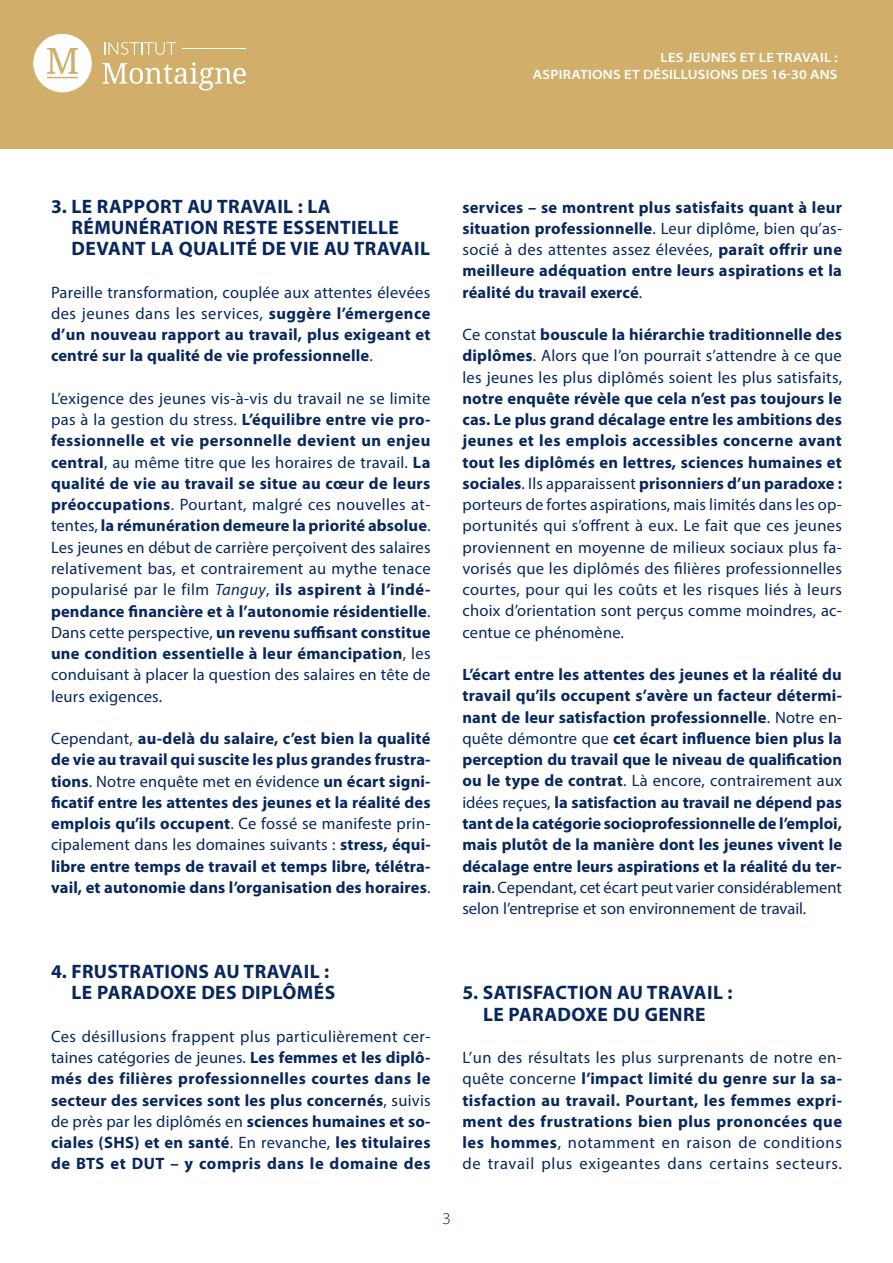
<style>
.page{position:relative;width:893px;height:1263px;background:#fff}
.page>*{position:absolute;margin:0;border:0;box-sizing:border-box;transform-origin:0 0}
.t1{font:700 19.5px/21.3px "Myriad Pro";letter-spacing:.02em;color:#08275e}
.t2{font:700 16.5px/21.3px "Myriad Pro";letter-spacing:.01em;color:#08275e;text-align:justify}
.t3{font:16.5px/21.3px "Myriad Pro";letter-spacing:.015em;color:#08275e;text-align:justify}
.t4{font:300 semi-expanded 16.5px "Myriad Pro";color:#08275e}
.t5{font:600 semi-expanded 13.5px/16.5px "Myriad Pro";letter-spacing:.02em;color:#fff;text-align:right}
.s1{font-weight:400}
.s2{font-weight:700}
.s3{font-style:italic}
</style>
<div class="page">
<div style="left:0;top:0;width:893px;height:149px;background:#d1af6b"></div>
<svg style="left:104px;top:42px;width:73px;height:13px"></svg>
<svg style="left:33px;top:34px;width:59px;height:58px"></svg>
<hr style="left:182px;top:48px;width:64px;height:1px;background:#fff">
<svg style="left:102px;top:62px;width:144px;height:29px"></svg>
<p class="t5" style="left:533px;top:49px;width:306px">LES JEUNES ET LE TRAVAIL :<br>ASPIRATIONS ET DÉSILLUSIONS DES 16-30 ANS</p>
<p class="t1" style="left:72px;top:195px;width:360px;text-indent:-21px">3. LE RAPPORT AU TRAVAIL : LA<br>RÉMUNÉRATION RESTE ESSENTIELLE<br>DEVANT LA QUALITÉ DE VIE AU TRAVAIL</p>
<p class="t2" style="left:51px;top:281px;width:381px"><span class="s1">Pareille transformation, couplée aux attentes élevées des jeunes dans les services,</span> suggère l’émergence d’un nouveau rapport au travail, plus exigeant et centré sur la qualité de vie professionnelle<span class="s1">.</span></p>
<p class="t3" style="left:51px;top:387px;width:381px">L’exigence des jeunes vis-à-vis du travail ne se limite pas à la gestion du stress. <span class="s2">L’équilibre entre vie pro&shy;fessionnelle et vie personnelle devient un enjeu central</span>, au même titre que les horaires de travail. <span class="s2">La qualité de vie au travail se situe au cœur de leurs préoccupations</span>. Pourtant, malgré ces nouvelles at&shy;tentes, <span class="s2">la rémunération demeure la priorité absolue</span>.<br>Les jeunes en début de carrière perçoivent des salaires relativement bas, et contrairement au mythe tenace popularisé par le film <span class="s3">Tanguy</span>, <span class="s2">ils aspirent à l’indé&shy;pendance financière et à l’autonomie résidentielle</span>.<br>Dans cette perspective, <span class="s2">un revenu suffisant constitue une condition essentielle à leur émancipation</span>, les conduisant à placer la question des salaires en tête de leurs exigences.</p>
<p class="t2" style="left:51px;top:727px;width:381px"><span class="s1">Cependant,</span> au-delà du salaire, c’est bien la qualité de vie au travail qui suscite les plus grandes frustra&shy;tions<span class="s1">. Notre enquête met en évidence</span> un écart signi&shy;ficatif entre les attentes des jeunes et la réalité des emplois qu’ils occupent<span class="s1">. Ce fossé se manifeste prin&shy;cipalement dans les domaines suivants :</span> stress, équi&shy;libre entre temps de travail et temps libre, télétra&shy;vail, et autonomie dans l’organisation des horaires<span class="s1">.</span></p>
<p class="t2" style="left:462px;top:196px;width:381px">services – se montrent plus satisfaits quant à leur situation professionnelle<span class="s1">. Leur diplôme, bien qu’as&shy;socié à des attentes assez élevées,</span> paraît offrir une meilleure adéquation entre leurs aspirations et la réalité du travail exercé<span class="s1">.</span></p>
<p class="t3" style="left:462px;top:324px;width:381px">Ce constat <span class="s2">bouscule la hiérarchie traditionnelle des diplômes</span>. Alors que l’on pourrait s’attendre à ce que les jeunes les plus diplômés soient les plus satisfaits,</p>
<p class="t3" style="left:462px;top:387px;width:381px"><span class="s2">notre enquête révèle que cela n’est pas toujours le cas. Le plus grand décalage entre les ambitions des jeunes et les emplois accessibles concerne avant tout les diplômés en lettres, sciences humaines et sociales</span>. Ils apparaissent <span class="s2">prisonniers d’un paradoxe : </span>porteurs de fortes aspirations, mais limités dans les op&shy;portunités qui s’offrent à eux. Le fait que ces jeunes proviennent en moyenne de milieux sociaux plus fa&shy;vorisés que les diplômés des filières professionnelles courtes, pour qui les coûts et les risques liés à leurs choix d’orientation sont perçus comme moindres, ac&shy;centue ce phénomène.</p>
<p class="t2" style="left:462px;top:663px;width:381px">L’écart entre les attentes des jeunes et la réalité du travail qu’ils occupent s’avère un facteur détermi&shy;nant de leur satisfaction professionnelle<span class="s1">. Notre en&shy;quête démontre que</span> cet écart influence bien plus la perception du travail que le niveau de qualification ou le type de contrat<span class="s1">. Là encore, contrairement aux idées reçues,</span> la satisfaction au travail ne dépend pas tant de la catégorie socioprofessionnelle de l’emploi, mais plutôt de la manière dont les jeunes vivent le décalage entre leurs aspirations et la réalité du ter&shy;rain<span class="s1">. Cependant, cet écart peut varier considérablement selon l’entreprise et son environnement de travail.</span></p>
<p class="t1" style="left:72px;top:960px;width:265px;text-indent:-21px">4. FRUSTRATIONS AU TRAVAIL :<br>LE PARADOXE DES DIPLÔMÉS</p>
<p class="t2" style="left:51px;top:1025px;width:381px"><span class="s1">Ces désillusions frappent plus particulièrement cer&shy;taines catégories de jeunes.</span> Les femmes et les diplô&shy;més des filières professionnelles courtes dans le secteur des services sont les plus concernés<span class="s1">, suivis de près par les diplômés en</span> sciences humaines et so&shy;ciales (SHS) et en santé<span class="s1">. En revanche,</span> les titulaires de BTS et DUT – y compris dans le domaine des</p>
<p class="t1" style="left:462px;top:981px;width:272px;text-align:center">5. SATISFACTION AU TRAVAIL :<br>LE PARADOXE DU GENRE</p>
<p class="t3" style="left:462px;top:1047px;width:381px">L’un des résultats les plus surprenants de notre en&shy;quête concerne <span class="s2">l’impact limité du genre sur la sa&shy;tisfaction au travail. Pourtant, les femmes expri&shy;ment des frustrations bien plus prononcées que les hommes</span>, notamment en raison de conditions de travail plus exigeantes dans certains secteurs.</p>
<p class="t4" style="left:442px;top:1209px;width:10px">3</p>
</div>
